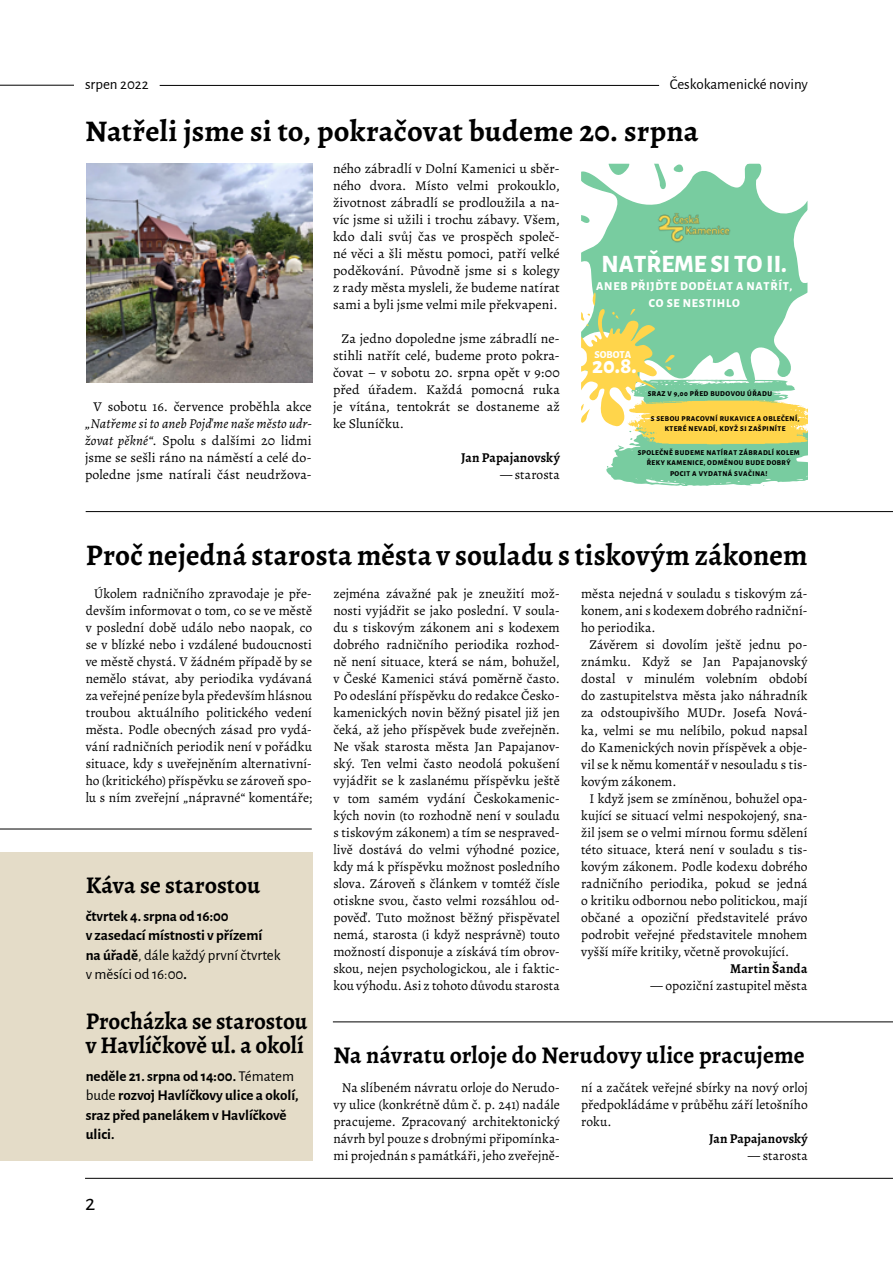
<style>
.page{position:relative;width:893px;height:1263px;background:#fff}
.page>*{position:absolute;margin:0;border:0;box-sizing:border-box;transform-origin:0 0}
.t1{font:700 30px "Alegreya";letter-spacing:.01em;color:#000}
.t2{font:800 24.6px "Alegreya Sans";color:#fff}
.t3{font:700 24px "Alegreya";letter-spacing:.005em;color:#000}
.t4{font:700 24px/24px "Alegreya";letter-spacing:.005em;color:#000;scale:.96 1}
.t5{font:800 22.8px "Alegreya Sans";color:#fff}
.t6{font:22.5px "Alegreya Sans";color:#000}
.t7{font:700 15px/19.5px "Alegreya Sans";color:#000}
.t8{font:15px "Alegreya Sans";color:#000}
.t9{font:13.5px/17px "Alegreya";letter-spacing:.005em;color:#000;text-align:justify}
.t10{font:700 13.5px "Alegreya";letter-spacing:.015em;color:#000}
.t11{font:800 12px/16.6px "Alegreya Sans";letter-spacing:.06em;color:#fff;text-align:center}
.t12{font:800 10.5px "Alegreya Sans";color:#fff}
.t13{font:800 7.35px/10.1px "Alegreya Sans";letter-spacing:.06em;color:#000;text-align:center}
.s1{font-style:italic}
.s2{font-weight:400}
</style>
<div class="page">
<hr style="left:160px;top:85px;width:499px;height:1px;background:#000">
<hr style="left:0;top:85px;width:74px;height:1px;background:#000">
<hr style="left:85px;top:1178px;width:808px;height:1px;background:#000">
<hr style="left:0;top:829px;width:312px;height:1px;background:#000">
<hr style="left:86px;top:511px;width:807px;height:1px;background:#000">
<hr style="left:333px;top:1022px;width:560px;height:1px;background:#000">
<div style="left:0;top:853px;width:312px;height:308px;background:#e4dcc8"></div>
<img style="left:86px;top:164px;width:226px;height:219px">
<svg style="left:581px;top:164px;width:226px;height:128px;fill:#78cca0"></svg>
<svg style="left:581px;top:192px;width:9px;height:32px"></svg>
<svg style="left:606px;top:164px;width:78px;height:26px"></svg>
<img style="left:654px;top:208px;width:81px;height:38px">
<svg style="left:581px;top:292px;width:226px;height:194px"></svg>
<p class="t8" style="left:85px;top:74px;width:65px">srpen 2022</p>
<p class="t8" style="left:670px;top:74px;width:140px">Českokamenické noviny</p>
<h1 class="t1" style="left:85px;top:110px;width:615px">Natřeli jsme si to, pokračovat budeme 20. srpna</h1>
<p class="t9" style="left:94px;top:398px;width:220px">V sobotu 16. července proběhla akce</p>
<p class="t9" style="left:85px;top:415px;width:228px"><span class="s1">„Natřeme si to aneb Pojďme naše město udr&shy;žovat pěkné“</span>. Spolu s dalšími 20 lidmi jsme se sešli ráno na náměstí a celé do&shy;poledne jsme natírali část neudržova-</p>
<p class="t9" style="left:333px;top:160px;width:228px">ného zábradlí v Dolní Kamenici u sběr&shy;ného dvora. Místo velmi prokouklo, životnost zábradlí se prodloužila a na&shy;víc jsme si užili i trochu zábavy. Všem, kdo dali svůj čas ve prospěch společ&shy;né věci a šli městu pomoci, patří velké poděkování. Původně jsme si s kolegy z rady města mysleli, že budeme natírat sami a byli jsme velmi mile překvapeni.</p>
<p class="t9" style="left:333px;top:330px;width:228px;text-indent:9px">Za jedno dopoledne jsme zábradlí ne&shy;stihli natřít celé, budeme proto pokra&shy;čovat – v sobotu 20. srpna opět v 9:00 před úřadem. Každá pomocná ruka je vítána, tentokrát se dostaneme až ke Sluníčku.</p>
<p class="t10" style="left:461px;top:448px;width:100px">Jan Papajanovský</p>
<p class="t9" style="left:500px;top:466px;width:61px">— starosta</p>
<h2 class="t2" style="left:602px;top:245px;width:187px">NATŘEME SI TOII.</h2>
<p class="t11" style="left:596px;top:277px;width:197px">ANEB PŘIJĎTE DODĚLAT A NATŘÍT,<br>CO SE NESTIHLO</p>
<p class="t12" style="left:594px;top:346px;width:38px">SOBOTA</p>
<h3 class="t5" style="left:592px;top:349px;width:46px">20.8.</h3>
<p class="t13" style="left:648px;top:388px;width:126px">SRAZ V 9,00 PŘED BUDOVOU ÚŘADU</p>
<p class="t13" style="left:651px;top:413px;width:150px">S SEBOU PRACOVNÍ RUKAVICE A OBLEČENÍ,<br>KTERÉ NEVADÍ, KDYŽ SI ZAŠPINÍTE</p>
<p class="t13" style="left:638px;top:447px;width:164px">SPOLEČNĚ BUDEME NATÍRAT ZÁBRADLÍ KOLEM<br>ŘEKY KAMENICE, ODMĚNOU BUDE DOBRÝ<br>POCIT A VYDATNÁ SVAČINA!</p>
<h1 class="t1" style="left:86px;top:534px;width:723px">Proč nejedná starosta města v souladu s tiskovým zákonem</h1>
<p class="t9" style="left:86px;top:585px;width:228px;text-indent:8px">Úkolem radničního zpravodaje je pře&shy;devším informovat o tom, co se ve městě v poslední době událo nebo naopak, co se v blízké nebo i vzdálené budoucnosti ve městě chystá. V žádném případě by se nemělo stávat, aby periodika vydávaná za veřejné peníze byla především hlásnou troubou aktuálního politického vedení města. Podle obecných zásad pro vydá&shy;vání radničních periodik není v pořádku situace, kdy s uveřejněním alternativní&shy;ho (kritického) příspěvku se zároveň spo&shy;lu s ním zveřejní „nápravné“ komentáře;</p>
<p class="t9" style="left:333px;top:585px;width:228px">zejména závažné pak je zneužití mož&shy;nosti vyjádřit se jako poslední. V soula&shy;du s tiskovým zákonem ani s kodexem dobrého radničního periodika rozhod&shy;ně není situace, která se nám, bohužel, v České Kamenici stává poměrně často.<br>Po odeslání příspěvku do redakce Česko&shy;kamenických novin běžný pisatel již jen čeká, až jeho příspěvek bude zveřejněn.<br>Ne však starosta města Jan Papajanov&shy;ský. Ten velmi často neodolá pokušení vyjádřit se k zaslanému příspěvku ještě v tom samém vydání Českokamenic&shy;kých novin (to rozhodně není v souladu s tiskovým zákonem) a tím se nespraved&shy;livě dostává do velmi výhodné pozice, kdy má k příspěvku možnost posledního slova. Zároveň s článkem v tomtéž čísle otiskne svou, často velmi rozsáhlou od&shy;pověď. Tuto možnost běžný přispěvatel nemá, starosta (i když nesprávně) touto možností disponuje a získává tím obrov&shy;skou, nejen psychologickou, ale i faktic&shy;kou výhodu. Asi z tohoto důvodu starosta</p>
<p class="t9" style="left:581px;top:585px;width:228px">města nejedná v souladu s tiskovým zá&shy;konem, ani s kodexem dobrého radniční&shy;ho periodika.</p>
<p class="t9" style="left:581px;top:636px;width:228px;text-indent:8px">Závěrem si dovolím ještě jednu po&shy;známku. Když se Jan Papajanovský dostal v minulém volebním období do zastupitelstva města jako náhradník za odstoupivšího MUDr. Josefa Nová&shy;ka, velmi se mu nelíbilo, pokud napsal do Kamenických novin příspěvek a obje&shy;vil se k němu komentář v nesouladu s tis&shy;kovým zákonem.</p>
<p class="t9" style="left:581px;top:789px;width:228px;text-indent:8px">I když jsem se zmíněnou, bohužel opa&shy;kující se situací velmi nespokojený, sna&shy;žil jsem se o velmi mírnou formu sdělení této situace, která není v souladu s tis&shy;kovým zákonem. Podle kodexu dobrého radničního periodika, pokud se jedná o kritiku odbornou nebo politickou, mají občané a opoziční představitelé právo podrobit veřejné představitele mnohem vyšší míře kritiky, včetně provokující.</p>
<p class="t10" style="left:730px;top:959px;width:79px">Martin Šanda</p>
<p class="t9" style="left:650px;top:976px;width:158px">— opoziční zastupitel města</p>
<h3 class="t3" style="left:86px;top:868px;width:176px">Káva se starostou</h3>
<p class="t7" style="left:86px;top:905px;width:196px">čtvrtek 4. srpna od 16:00<br>v zasedací místnosti v přízemí na úřadě<span class="s2">, dále každý první čtvrtek v měsíci od 16:00</span>.</p>
<h3 class="t4" style="left:86px;top:1008px;width:232px">Procházka se starostou v Havlíčkově ul. a okolí</h3>
<p class="t7" style="left:86px;top:1065px;width:215px">neděle 21. srpna od 14:00. <span class="s2">Tématem bude</span> rozvoj Havlíčkovy ulice a okolí, sraz před panelákem v Havlíčkově ulici.</p>
<h3 class="t3" style="left:333px;top:1038px;width:473px">Na návratu orloje do Nerudovy ulice pracujeme</h3>
<p class="t9" style="left:333px;top:1078px;width:228px;text-indent:8px">Na slíbeném návratu orloje do Nerudo&shy;vy ulice (konkrétně dům č. p. 241) nadále pracujeme. Zpracovaný architektonický návrh byl pouze s drobnými připomínka&shy;mi projednán s památkáři, jeho zveřejně-</p>
<p class="t9" style="left:581px;top:1079px;width:228px">ní a začátek veřejné sbírky na nový orloj předpokládáme v průběhu září letošního roku.</p>
<p class="t10" style="left:709px;top:1129px;width:100px">Jan Papajanovský</p>
<p class="t9" style="left:748px;top:1147px;width:61px">— starosta</p>
<h3 class="t6" style="left:85px;top:1187px;width:12px">2</h3>
</div>
